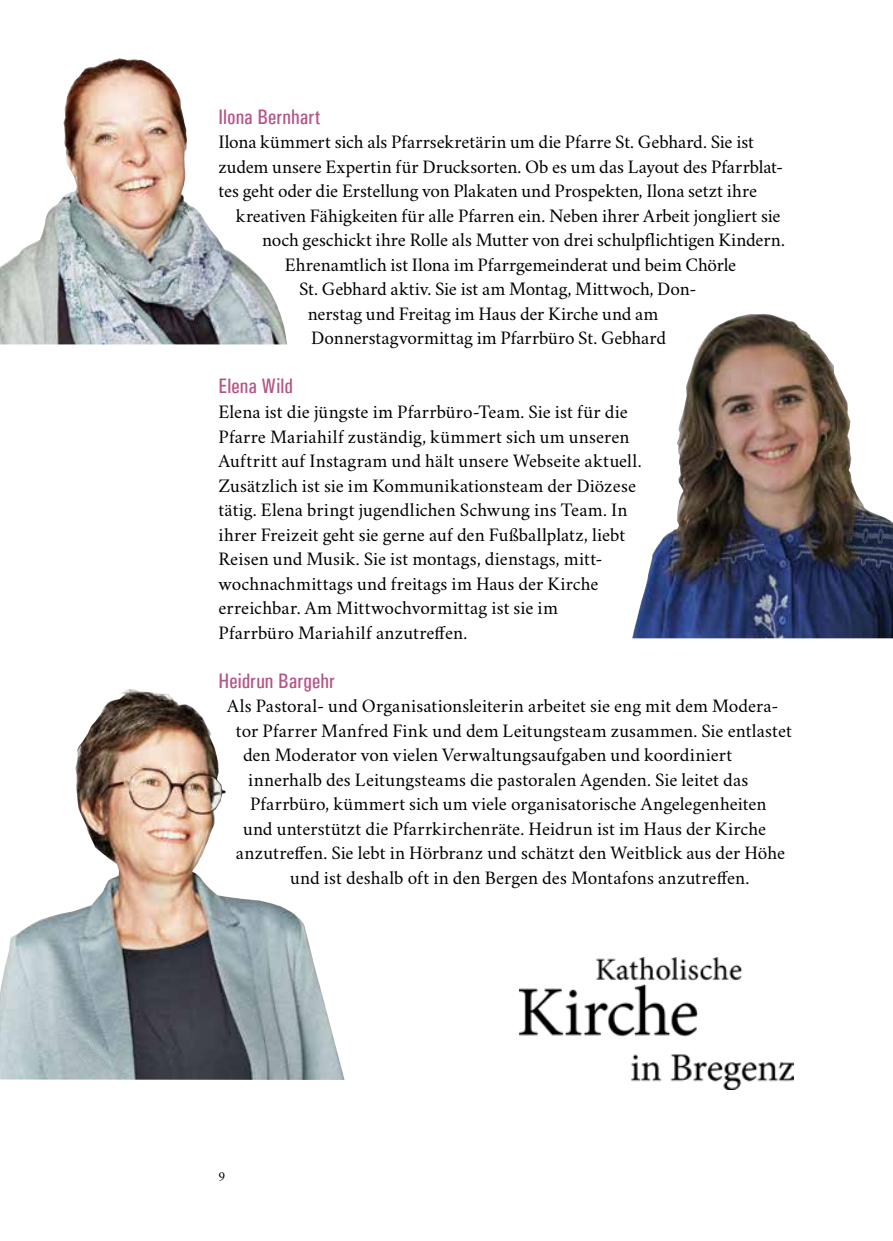
<style>
.page{position:relative;width:893px;height:1241px;background:#fff}
.page>*{position:absolute;margin:0;border:0;box-sizing:border-box;transform-origin:0 0}
.t1{font:500 condensed 21px "Univers";letter-spacing:.005em;color:#b45689}
.t2{font:19.25px/24.5px "Crimson";color:#000}
.t3{font:14px "Crimson";color:#000}
</style>
<div class="page">
<img style="left:0;top:58px;width:287px;height:286px">
<img style="left:632px;top:314px;width:261px;height:324px">
<img style="left:0;top:689px;width:345px;height:390px">
<img style="left:519px;top:957px;width:275px;height:132px">
<p class="t1" style="left:218px;top:104px;width:104px">Ilona Bernhart</p>
<p class="t2" style="left:218px;top:127px;width:566px">Ilona kümmert sich als Pfarrsekretärin um die Pfarre St. Gebhard. Sie ist zudem unsere Expertin für Drucksorten. Ob es um das Layout des Pfarrblat&shy;tes geht oder die Erstellung von Plakaten und Prospekten, Ilona setzt ihre</p>
<p class="t2" style="left:236px;top:201px;width:546px">kreativen Fähigkeiten für alle Pfarren ein. Neben ihrer Arbeit jongliert sie</p>
<p class="t2" style="left:262px;top:225px;width:524px">noch geschickt ihre Rolle als Mutter von drei schulpflichtigen Kindern.</p>
<p class="t2" style="left:285px;top:250px;width:453px">Ehrenamtlich ist Ilona im Pfarrgemeinderat und beim Chörle</p>
<p class="t2" style="left:299px;top:274px;width:399px">St. Gebhard aktiv. Sie ist am Montag, Mittwoch, Don-</p>
<p class="t2" style="left:308px;top:299px;width:352px">nerstag und Freitag im Haus der Kirche und am</p>
<p class="t2" style="left:311px;top:323px;width:356px">Donnerstagvormittag im Pfarrbüro St. Gebhard</p>
<p class="t1" style="left:218px;top:374px;width:76px">Elena Wild</p>
<p class="t2" style="left:218px;top:397px;width:425px">Elena ist die jüngste im Pfarrbüro-Team. Sie ist für die Pfarre Mariahilf zuständig, kümmert sich um unseren Auftritt auf Instagram und hält unsere Webseite aktuell.<br>Zusätzlich ist sie im Kommunikationsteam der Diözese tätig. Elena bringt jugendlichen Schwung ins Team. In ihrer Freizeit geht sie gerne auf den Fußballplatz, liebt Reisen und Musik. Sie ist montags, dienstags, mitt&shy;wochnachmittags und freitags im Haus der Kirche erreichbar. Am Mittwochvormittag ist sie im<br>Pfarrbüro Mariahilf anzutreffen.</p>
<p class="t1" style="left:218px;top:668px;width:118px">Heidrun Bargehr</p>
<p class="t2" style="left:227px;top:691px;width:553px">Als Pastoral- und Organisationsleiterin arbeitet sie eng mit dem Modera-</p>
<p class="t2" style="left:236px;top:715px;width:558px">tor Pfarrer Manfred Fink und dem Leitungsteam zusammen. Sie entlastet</p>
<p class="t2" style="left:243px;top:740px;width:491px">den Moderator von vielen Verwaltungsaufgaben und koordiniert</p>
<p class="t2" style="left:248px;top:764px;width:502px">innerhalb des Leitungsteams die pastoralen Agenden. Sie leitet das</p>
<p class="t2" style="left:250px;top:789px;width:518px">Pfarrbüro, kümmert sich um viele organisatorische Angelegenheiten</p>
<p class="t2" style="left:243px;top:813px;width:525px">und unterstützt die Pfarrkirchenräte. Heidrun ist im Haus der Kirche</p>
<p class="t2" style="left:236px;top:838px;width:551px">anzutreffen. Sie lebt in Hörbranz und schätzt den Weitblick aus der Höhe</p>
<p class="t2" style="left:290px;top:862px;width:461px">und ist deshalb oft in den Bergen des Montafons anzutreffen.</p>
<p class="t3" style="left:218px;top:1164px;width:8px">9</p>
</div>
